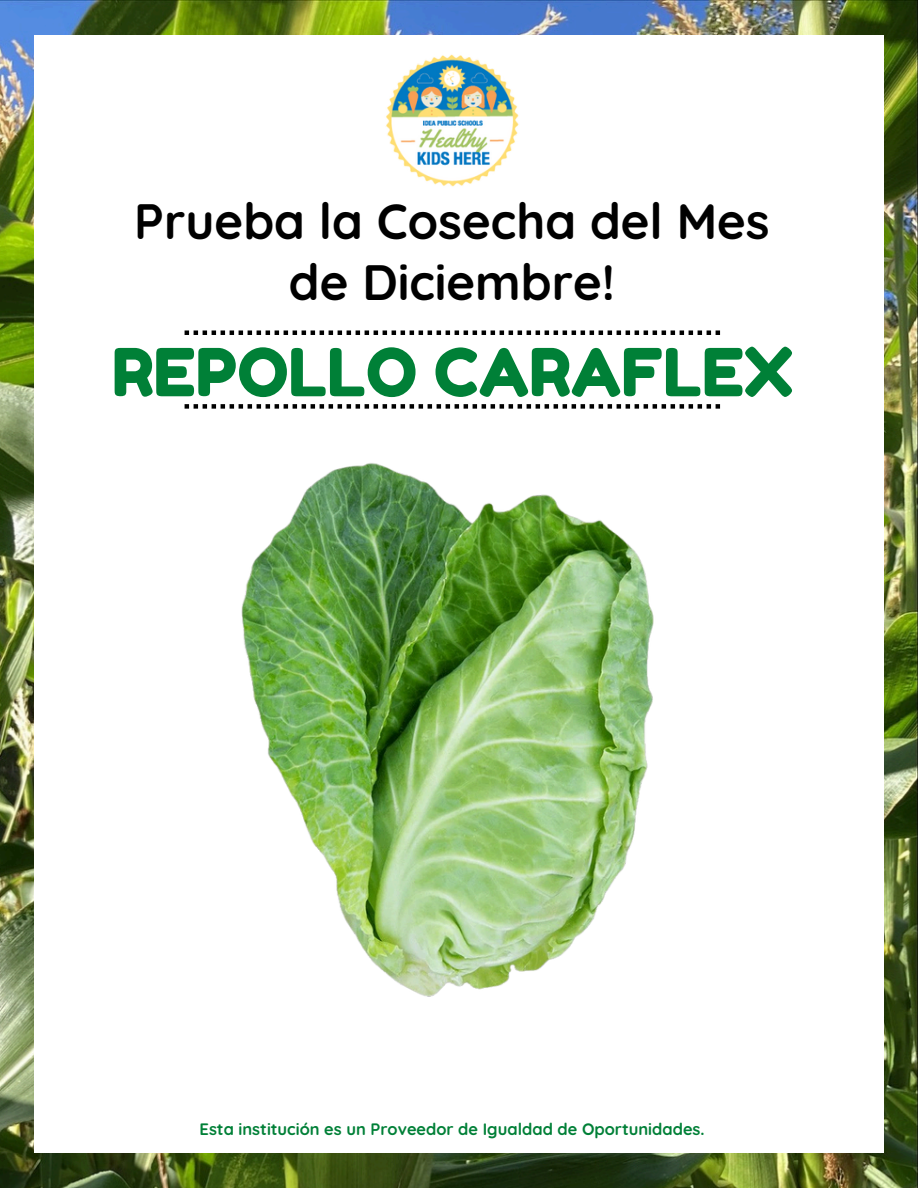
<style>
.page{position:relative;width:918px;height:1188px;background:#fff}
.page>*{position:absolute;margin:0;border:0;box-sizing:border-box;transform-origin:0 0}
.t1{font:66px "Fredoka One";color:#008037}
.t2{font:700 49.5px/60.8px "Quicksand";color:#000;text-align:center}
.t3{font:700 16.5px "Quicksand";color:#008037}
</style>
<div class="page">
<img style="left:0;top:0;width:918px;height:1188px">
<div style="left:34px;top:35px;width:850px;height:1118px;background:#fff"></div>
<img style="left:386px;top:54px;width:133px;height:133px">
<svg style="left:185px;top:404px;width:535px;height:5px"></svg>
<svg style="left:185px;top:330px;width:535px;height:5px"></svg>
<img style="left:241px;top:463px;width:413px;height:534px">
<h2 class="t2" style="left:134px;top:190px;width:637px">Prueba la Cosecha del Mes de Diciembre!</h2>
<p class="t1" style="left:112px;top:332px;width:683px">REPOLLO CARAFLEX</p>
<h1 class="t3" style="left:200px;top:1118px;width:507px">Esta institución es un Proveedor de Igualdad de Oportunidades.</h1>
</div>
